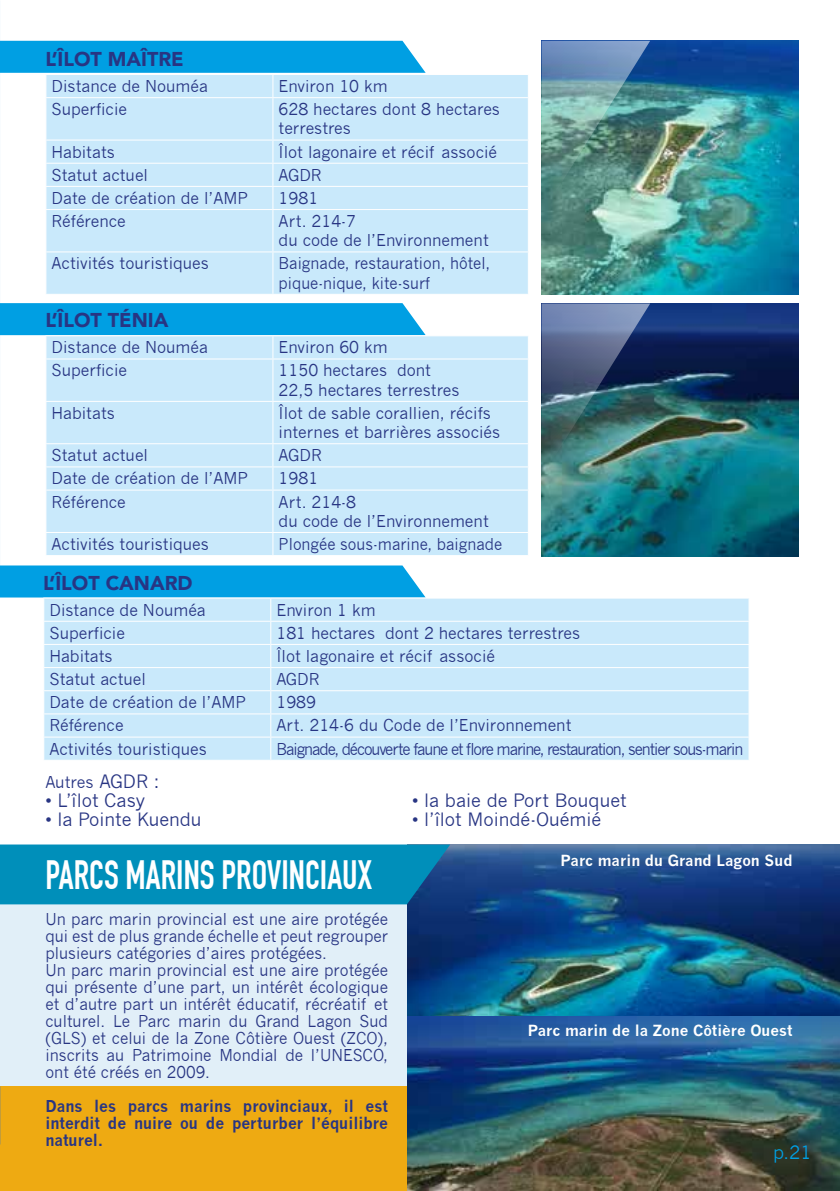
<style>
.page{position:relative;width:840px;height:1191px;background:#fff}
.page>*{position:absolute;margin:0;border:0;box-sizing:border-box;transform-origin:0 0}
.t1{font:700 40px "DIN Condensed";color:#fff;scale:.91 1}
.t2{font:900 20px "Avenir";color:#283583}
.t3{font:18px "News Gothic";color:#283583}
.t4{font:18px "News Gothic";color:#009fe3}
.t5{font:16px/19.2px "News Gothic";color:#283583}
.t6{font:16px/17px "News Gothic";color:#283583;scale:.96 1}
.t7{font:700 16px/17px "News Gothic";color:#283583;text-align:justify;scale:.96 1}
.t8{font:16px/19.2px "News Gothic";color:#283583;scale:.94 1}
.t9{font:16px "News Gothic";letter-spacing:-.07em;color:#283583;scale:.94 1}
.t10{font:700 15px "News Gothic";color:#fff}
.s1{font-size:18px}
</style>
<div class="page">
<div style="left:0;top:844px;width:839px;height:242px;background:#e1eff8"></div>
<div style="left:0;top:1086px;width:839px;height:105px;background:#eeaa12"></div>
<img style="left:407px;top:844px;width:432px;height:347px">
<div style="left:0;top:844px;width:450px;height:60px;background:#008fba"></div>
<img style="left:541px;top:41px;width:257px;height:254px">
<img style="left:541px;top:303px;width:257px;height:253px">
<div style="left:46px;top:75px;width:481px;height:219px;background:#c9e9fb"></div>
<hr style="left:45px;top:251px;width:228px;height:1px;background:#fff">
<hr style="left:273px;top:251px;width:255px;height:1px;background:#fff">
<hr style="left:272px;top:252px;width:1px;height:42px;background:#fff">
<svg style="left:0;top:41px;width:425px;height:56px;background:#5ec1ee"></svg>
<svg style="left:527px;top:75px;width:1px;height:22px"></svg>
<hr style="left:45px;top:97px;width:228px;height:1px;background:#fff">
<hr style="left:273px;top:97px;width:255px;height:1px;background:#fff">
<hr style="left:272px;top:98px;width:1px;height:42px;background:#fff">
<hr style="left:45px;top:140px;width:228px;height:1px;background:#fff">
<hr style="left:273px;top:140px;width:255px;height:1px;background:#fff">
<hr style="left:45px;top:163px;width:228px;height:1px;background:#fff">
<hr style="left:273px;top:163px;width:255px;height:1px;background:#fff">
<hr style="left:45px;top:186px;width:228px;height:1px;background:#fff">
<hr style="left:273px;top:186px;width:255px;height:1px;background:#fff">
<svg style="left:272px;top:141px;width:1px;height:68px"></svg>
<svg style="left:527px;top:141px;width:1px;height:68px"></svg>
<hr style="left:45px;top:209px;width:228px;height:1px;background:#fff">
<hr style="left:273px;top:209px;width:255px;height:1px;background:#fff">
<hr style="left:272px;top:210px;width:1px;height:41px;background:#fff">
<div style="left:46px;top:336px;width:481px;height:219px;background:#c9e9fb"></div>
<hr style="left:45px;top:532px;width:228px;height:1px;background:#fff">
<hr style="left:273px;top:532px;width:255px;height:1px;background:#fff">
<svg style="left:272px;top:533px;width:1px;height:22px"></svg>
<svg style="left:527px;top:533px;width:1px;height:22px"></svg>
<svg style="left:0;top:303px;width:425px;height:55px;background:#5bc0ed"></svg>
<svg style="left:527px;top:336px;width:1px;height:22px"></svg>
<hr style="left:45px;top:358px;width:228px;height:1px;background:#fff">
<hr style="left:273px;top:358px;width:255px;height:1px;background:#fff">
<hr style="left:272px;top:359px;width:1px;height:42px;background:#fff">
<hr style="left:45px;top:401px;width:228px;height:1px;background:#fff">
<hr style="left:273px;top:401px;width:255px;height:1px;background:#fff">
<hr style="left:272px;top:402px;width:1px;height:41px;background:#fff">
<hr style="left:45px;top:443px;width:228px;height:1px;background:#fff">
<hr style="left:273px;top:443px;width:255px;height:1px;background:#fff">
<hr style="left:45px;top:466px;width:228px;height:1px;background:#fff">
<hr style="left:273px;top:466px;width:255px;height:1px;background:#fff">
<svg style="left:272px;top:444px;width:1px;height:45px"></svg>
<svg style="left:527px;top:444px;width:1px;height:45px"></svg>
<hr style="left:45px;top:489px;width:228px;height:1px;background:#fff">
<hr style="left:273px;top:489px;width:255px;height:1px;background:#fff">
<hr style="left:272px;top:490px;width:1px;height:42px;background:#fff">
<div style="left:425px;top:598px;width:323px;height:161px;background:#c9e9fb"></div>
<hr style="left:270px;top:736px;width:479px;height:1px;background:#fff">
<hr style="left:270px;top:621px;width:479px;height:1px;background:#fff">
<hr style="left:270px;top:644px;width:479px;height:1px;background:#fff">
<hr style="left:270px;top:667px;width:479px;height:1px;background:#fff">
<hr style="left:270px;top:690px;width:479px;height:1px;background:#fff">
<hr style="left:270px;top:713px;width:479px;height:1px;background:#fff">
<svg style="left:0;top:565px;width:425px;height:194px;background:#b0e0f7"></svg>
<svg style="left:748px;top:598px;width:1px;height:161px"></svg>
<img style="left:541px;top:303px;width:108px;height:174px">
<img style="left:541px;top:41px;width:108px;height:174px">
<p class="t2" style="left:45px;top:42px;width:140px">L’ÎLOT MAÎTRE</p>
<p class="t5" style="left:52px;top:77px;width:158px">Distance de Nouméa</p>
<p class="t5" style="left:278px;top:77px;width:110px">Environ 10 km</p>
<p class="t5" style="left:52px;top:100px;width:77px">Superficie</p>
<p class="t5" style="left:278px;top:100px;width:223px">628 hectares dont 8 hectares terrestres</p>
<p class="t5" style="left:52px;top:142px;width:65px">Habitats</p>
<p class="t5" style="left:278px;top:142px;width:220px">Îlot lagonaire et récif associé</p>
<p class="t5" style="left:52px;top:165px;width:98px">Statut actuel</p>
<p class="t5" style="left:278px;top:165px;width:45px">AGDR</p>
<p class="t5" style="left:52px;top:188px;width:198px">Date de création de l’AMP</p>
<p class="t5" style="left:278px;top:188px;width:41px">1981</p>
<p class="t5" style="left:52px;top:212px;width:76px">Référence</p>
<p class="t5" style="left:278px;top:212px;width:211px">Art. 214-7<br>du code de l’Environnement</p>
<p class="t5" style="left:52px;top:254px;width:159px">Activités touristiques</p>
<p class="t8" style="left:278px;top:254px;width:226px">Baignade, restauration, hôtel, pique-nique, kite-surf</p>
<p class="t2" style="left:45px;top:303px;width:124px">L’ÎLOT TÉNIA</p>
<p class="t5" style="left:52px;top:338px;width:158px">Distance de Nouméa</p>
<p class="t5" style="left:278px;top:338px;width:110px">Environ 60 km</p>
<p class="t5" style="left:52px;top:361px;width:77px">Superficie</p>
<p class="t5" style="left:278px;top:361px;width:182px">1150 hectares dont<br>22,5 hectares terrestres</p>
<p class="t5" style="left:52px;top:403px;width:65px">Habitats</p>
<p class="t5" style="left:278px;top:403px;width:223px">Îlot de sable corallien, récifs internes et barrières associés</p>
<p class="t5" style="left:52px;top:446px;width:98px">Statut actuel</p>
<p class="t5" style="left:278px;top:446px;width:45px">AGDR</p>
<p class="t5" style="left:52px;top:469px;width:198px">Date de création de l’AMP</p>
<p class="t5" style="left:278px;top:469px;width:41px">1981</p>
<p class="t5" style="left:52px;top:492px;width:76px">Référence</p>
<p class="t5" style="left:278px;top:492px;width:211px">Art. 214-8<br>du code de l’Environnement</p>
<p class="t5" style="left:52px;top:534px;width:159px">Activités touristiques</p>
<p class="t8" style="left:278px;top:534px;width:239px">Plongée sous-marine, baignade</p>
<p class="t2" style="left:43px;top:565px;width:151px">L’ÎLOT CANARD</p>
<p class="t5" style="left:49px;top:600px;width:158px">Distance de Nouméa</p>
<p class="t5" style="left:276px;top:600px;width:101px">Environ 1 km</p>
<p class="t5" style="left:49px;top:623px;width:77px">Superficie</p>
<p class="t5" style="left:276px;top:623px;width:305px">181 hectares dont 2 hectares terrestres</p>
<p class="t5" style="left:49px;top:646px;width:65px">Habitats</p>
<p class="t5" style="left:276px;top:646px;width:220px">Îlot lagonaire et récif associé</p>
<p class="t5" style="left:49px;top:669px;width:98px">Statut actuel</p>
<p class="t5" style="left:276px;top:669px;width:45px">AGDR</p>
<p class="t5" style="left:49px;top:693px;width:198px">Date de création de l’AMP</p>
<p class="t5" style="left:276px;top:693px;width:41px">1989</p>
<p class="t5" style="left:49px;top:716px;width:76px">Référence</p>
<p class="t5" style="left:276px;top:716px;width:296px">Art. 214-6 du Code de l’Environnement</p>
<p class="t5" style="left:49px;top:739px;width:159px">Activités touristiques</p>
<p class="t9" style="left:276px;top:739px;width:498px">Baignade, découverte faune et flore marine, restauration, sentier sous-marin</p>
<p class="t5" style="left:45px;top:773px;width:116px">Autres <span class="s1">AGDR :</span></p>
<p class="t3" style="left:45px;top:790px;width:101px">• L’îlot Casy</p>
<p class="t3" style="left:45px;top:809px;width:158px">• la Pointe Kuendu</p>
<h1 class="t1" style="left:45px;top:851px;width:360px">PARCS MARINS PROVINCIAUX</h1>
<p class="t6" style="left:45px;top:910px;width:358px">Un parc marin provincial est une aire protégée qui est de plus grande échelle et peut regrouper plusieurs catégories d’aires protégées.<br>Un parc marin provincial est une aire protégée qui présente d’une part, un intérêt écologique et d’autre part un intérêt éducatif, récréatif et culturel. Le Parc marin du Grand Lagon Sud (GLS) et celui de la Zone Côtière Ouest (ZCO), inscrits au Patrimoine Mondial de l’UNESCO, ont été créés en 2009.</p>
<p class="t7" style="left:45px;top:1097px;width:358px">Dans les parcs marins provinciaux, il est interdit de nuire ou de perturber l’équilibre naturel.</p>
<p class="t3" style="left:412px;top:790px;width:216px">• la baie de Port Bouquet</p>
<p class="t3" style="left:412px;top:809px;width:191px">• l’îlot Moindé-Ouémié</p>
<p class="t10" style="left:560px;top:851px;width:233px">Parc marin du Grand Lagon Sud</p>
<p class="t10" style="left:527px;top:1021px;width:266px">Parc marin de la Zone Côtière Ouest</p>
<p class="t4" style="left:772px;top:1142px;width:40px">p.21</p>
</div>
